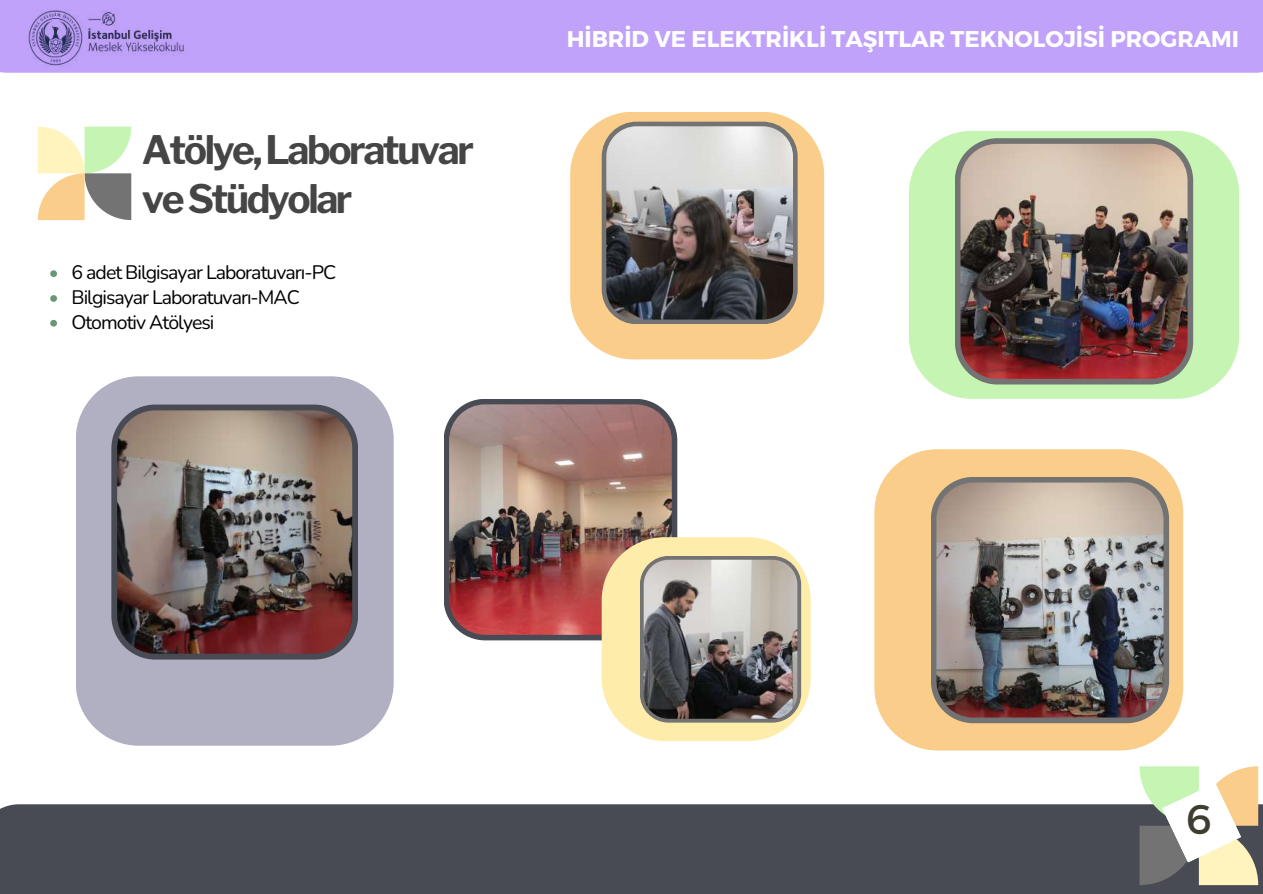
<style>
.page{position:relative;width:1263px;height:894px;background:#fff}
.page>*{position:absolute;margin:0;border:0;box-sizing:border-box;transform-origin:0 0}
.t1{font:41.25px "Montserrat";color:#3e3d2f}
.t2{font:700 39px/49.5px "Libre Franklin";letter-spacing:-.065em;color:#454545}
.t3{font:700 22.8px "Montserrat";color:#fff}
.t4{font:19.5px/24.8px "Nunito";letter-spacing:-.05em;color:#000}
</style>
<div class="page">
<div style="left:0;top:0;width:1263px;height:73px;background:#c0a2fa"></div>
<div style="left:0;top:804px;width:1263px;height:89px;background:#484b53"></div>
<svg style="left:1139px;top:766px;width:119px;height:118px"></svg>
<img style="left:20px;top:10px;width:171px;height:63px">
<svg style="left:38px;top:126px;width:93px;height:94px"></svg>
<svg style="left:76px;top:376px;width:318px;height:369px;background:#b5b4c6"></svg>
<img style="left:111px;top:404px;width:247px;height:255px">
<svg style="left:570px;top:112px;width:254px;height:247px;background:#fbd39a"></svg>
<img style="left:602px;top:122px;width:196px;height:202px">
<svg style="left:50px;top:270px;width:7px;height:7px"></svg>
<svg style="left:50px;top:295px;width:7px;height:7px"></svg>
<svg style="left:50px;top:320px;width:7px;height:6px"></svg>
<div style="left:909px;top:131px;width:330px;height:267px;background:#c6f4b2;border-radius:63px"></div>
<svg style="left:874px;top:449px;width:309px;height:301px;background:#fbd296"></svg>
<img style="left:931px;top:477px;width:238px;height:246px">
<img style="left:955px;top:138px;width:238px;height:246px">
<img style="left:444px;top:399px;width:233px;height:241px">
<div style="left:602px;top:537px;width:209px;height:203px;background:#feedaa;border-radius:63px"></div>
<img style="left:640px;top:555px;width:161px;height:167px">
<h2 class="t2" style="left:142px;top:125px;width:334px">Atölye,Laboratuvar veStüdyolar</h2>
<p class="t4" style="left:71px;top:260px;width:266px">6 adet Bilgisayar Laboratuvarı-PC<br>Bilgisayar Laboratuvarı-MAC<br>Otomotiv Atölyesi</p>
<p class="t3" style="left:567px;top:24px;width:674px">HİBRİD VE ELEKTRİKLİ TAŞITLAR TEKNOLOJİSİ PROGRAMI</p>
<h1 class="t1" style="left:1186px;top:792px;width:27px">6</h1>
</div>
